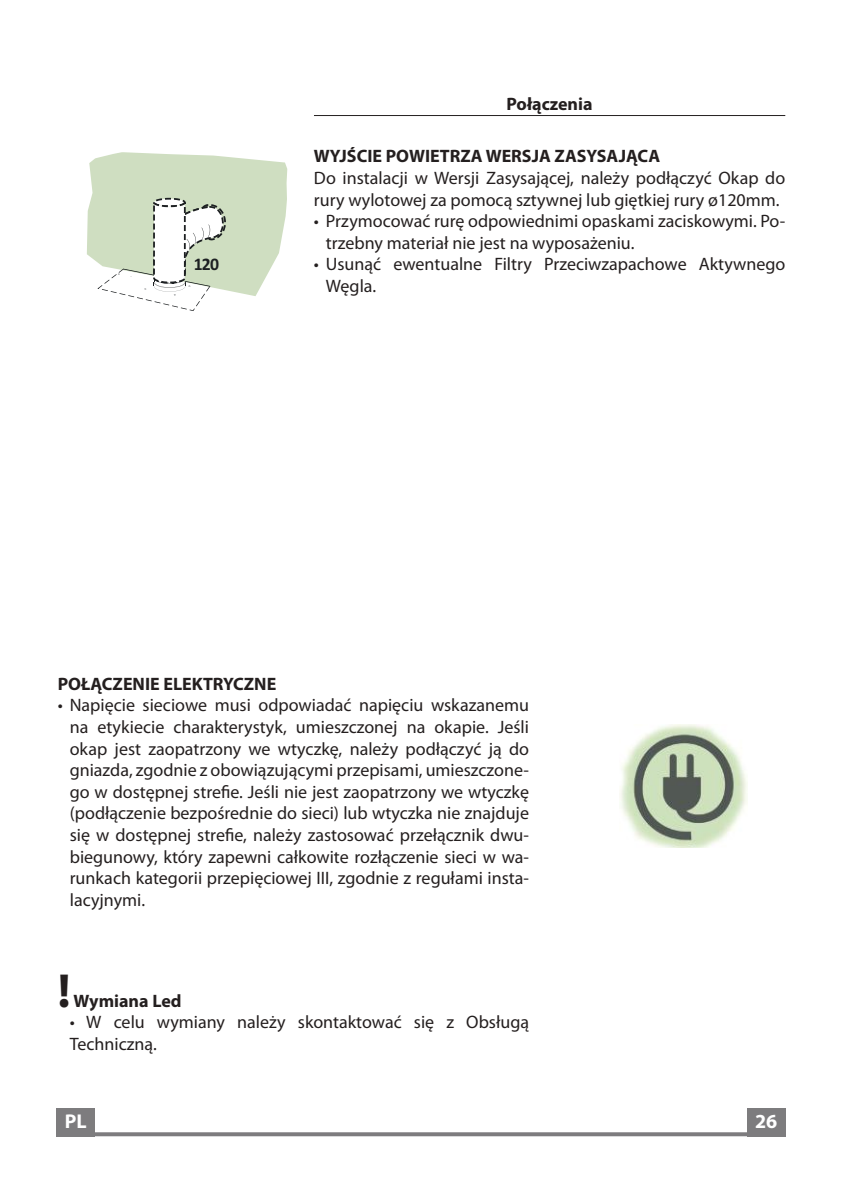
<style>
.page{position:relative;width:842px;height:1191px;background:#fff}
.page>*{position:absolute;margin:0;border:0;box-sizing:border-box;transform-origin:0 0}
.t1{font:700 48px "Myriad Pro";color:#241f1f}
.t2{font:700 20px "Myriad Pro";color:#fff}
.t3{font:18px/21.6px "Myriad Pro";color:#241f1f}
.t4{font:700 18px "Myriad Pro";color:#241f1f}
.t5{font:700 17.8px "Calibri";color:#1d2022}
</style>
<div class="page">
<svg style="left:95px;top:1132px;width:652px;height:4px;background:#868587"></svg>
<div style="left:57px;top:1108px;width:38px;height:28px;background:#7d7c7e"></div>
<div style="left:747px;top:1108px;width:38px;height:28px;background:#7d7c7e"></div>
<hr style="left:314px;top:115px;width:471px;height:1px;background:#241f1f">
<svg style="left:87px;top:152px;width:200px;height:159px"></svg>
<img style="left:620px;top:724px;width:127px;height:123px">
<p class="t5" style="left:194px;top:252px;width:27px">120</p>
<p class="t4" style="left:507px;top:92px;width:88px">Połączenia</p>
<p class="t4" style="left:314px;top:145px;width:348px">WYJŚCIE POWIETRZA WERSJA ZASYSAJĄCA</p>
<p class="t3" style="left:314px;top:167px;width:473px">Do instalacji w Wersji Zasysającej, należy podłączyć Okap do rury wylotowej za pomocą sztywnej lub giętkiej rury ø120mm.</p>
<p class="t3" style="left:326px;top:210px;width:461px;text-indent:-12px">• Przymocować rurę odpowiednimi opaskami zaciskowymi. Po&shy;trzebny materiał nie jest na wyposażeniu.</p>
<p class="t3" style="left:326px;top:253px;width:461px;text-indent:-12px">• Usunąć ewentualne Filtry Przeciwzapachowe Aktywnego<br>Węgla.</p>
<p class="t4" style="left:58px;top:672px;width:220px">POŁĄCZENIE ELEKTRYCZNE</p>
<p class="t3" style="left:70px;top:694px;width:461px;text-align:justify;text-indent:-12px">• Napięcie sieciowe musi odpowiadać napięciu wskazanemu na etykiecie charakterystyk, umieszczonej na okapie. Jeśli okap jest zaopatrzony we wtyczkę, należy podłączyć ją do gniazda, zgodnie z obowiązującymi przepisami, umieszczone&shy;go w dostępnej strefie. Jeśli nie jest zaopatrzony we wtyczkę (podłączenie bezpośrednie do sieci) lub wtyczka nie znajduje się w dostępnej strefie, należy zastosować przełącznik dwu&shy;biegunowy, który zapewni całkowite rozłączenie sieci w wa&shy;runkach kategorii przepięciowej III, zgodnie z regułami insta&shy;lacyjnymi.</p>
<h1 class="t1" style="left:58px;top:959px;width:14px">!</h1>
<p class="t4" style="left:74px;top:989px;width:110px">Wymiana Led</p>
<p class="t3" style="left:70px;top:1011px;width:461px">• W celu wymiany należy skontaktować się z Obsługą<br>Techniczną.</p>
<p class="t2" style="left:65px;top:1108px;width:23px">PL</p>
<p class="t2" style="left:755px;top:1108px;width:24px">26</p>
</div>
